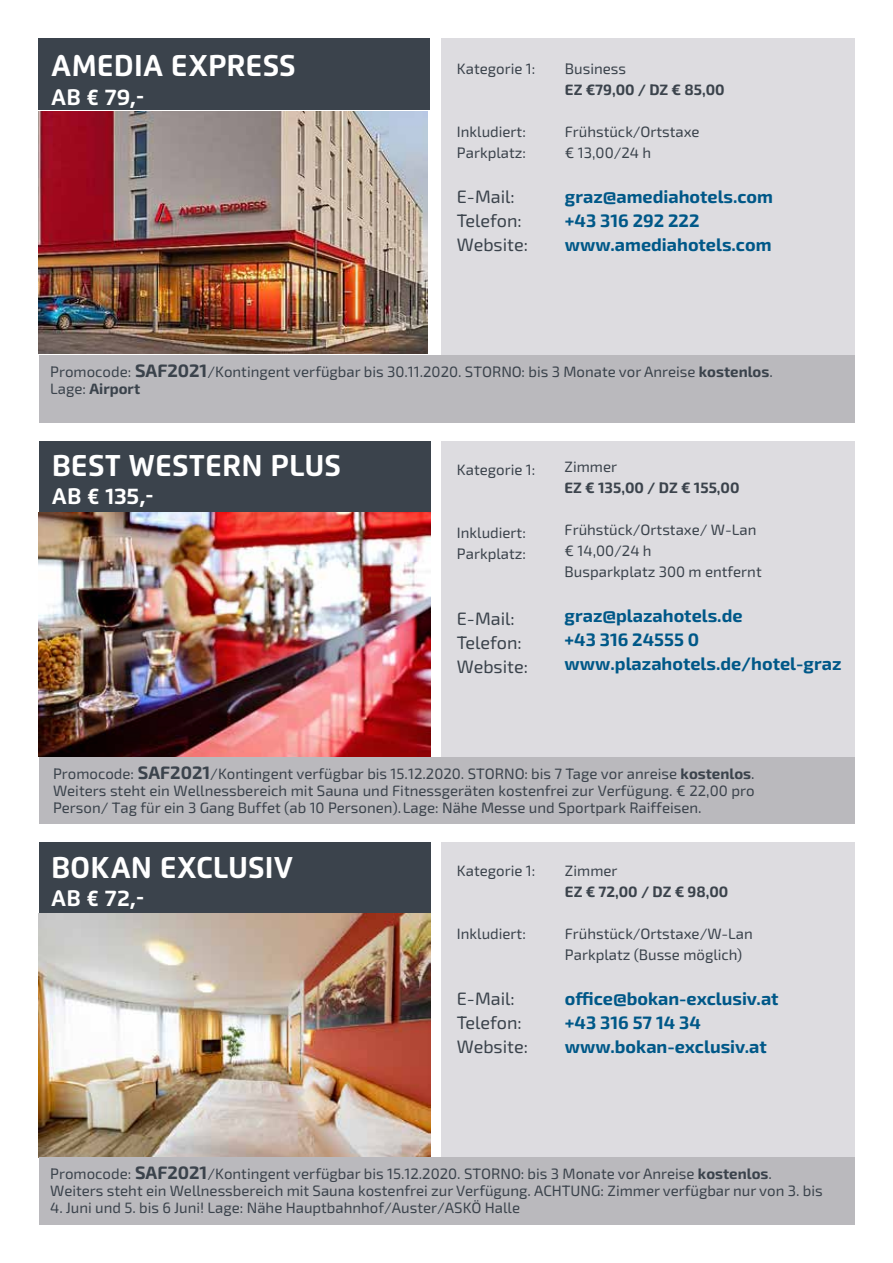
<style>
.page{position:relative;width:893px;height:1263px;background:#fff}
.page>*{position:absolute;margin:0;border:0;box-sizing:border-box;transform-origin:0 0}
.t1{font:700 30px "Flexo";color:#fff}
.t2{font:700 22.5px "Flexo";letter-spacing:.01em;color:#fff}
.t3{font:700 18px/24px "Exo 2";color:#005888}
.t4{font:18px/24px "Exo 2";color:#3b434c}
.t5{font:700 18px "Exo 2";color:#005888}
.t6{font:15px/21px "Exo 2";color:#3b434c}
.t7{font:700 15px "Exo 2";color:#3b434c}
.s1{font-weight:700;font-size:18px}
.s2{font-style:inherit}
.s3{font-weight:700}
</style>
<div class="page">
<div style="left:441px;top:441px;width:414px;height:323px;background:#dddce0"></div>
<div style="left:39px;top:441px;width:391px;height:72px;background:#3b434c"></div>
<img style="left:39px;top:512px;width:391px;height:244px">
<div style="left:39px;top:758px;width:816px;height:66px;background:#bab9bd"></div>
<div style="left:441px;top:842px;width:414px;height:315px;background:#dddce0"></div>
<div style="left:39px;top:842px;width:391px;height:72px;background:#3b434c"></div>
<img style="left:39px;top:913px;width:391px;height:244px">
<div style="left:39px;top:1157px;width:816px;height:68px;background:#bab9bd"></div>
<div style="left:441px;top:38px;width:414px;height:317px;background:#dddce0"></div>
<div style="left:38px;top:38px;width:391px;height:72px;background:#3b434c"></div>
<img style="left:39px;top:111px;width:389px;height:242px">
<div style="left:39px;top:355px;width:816px;height:67px;background:#bab9bd"></div>
<h1 class="t1" style="left:51px;top:48px;width:246px">AMEDIA EXPRESS</h1>
<h2 class="t2" style="left:51px;top:83px;width:95px">AB € 79,-</h2>
<p class="t6" style="left:457px;top:57px;width:80px">Kategorie 1:</p>
<p class="t6" style="left:565px;top:57px;width:63px">Business</p>
<p class="t7" style="left:565px;top:79px;width:161px">EZ €79,00 / DZ € 85,00</p>
<p class="t6" style="left:457px;top:120px;width:70px">Inkludiert:</p>
<p class="t6" style="left:565px;top:120px;width:136px">Frühstück/Ortstaxe</p>
<p class="t6" style="left:457px;top:141px;width:70px">Parkplatz:</p>
<p class="t6" style="left:565px;top:141px;width:88px">€ 13,00/24 h</p>
<p class="t4" style="left:457px;top:184px;width:59px">E-Mail:</p>
<p class="t3" style="left:565px;top:184px;width:210px">graz@amediahotels.com</p>
<p class="t4" style="left:457px;top:208px;width:66px">Telefon:</p>
<p class="t3" style="left:565px;top:208px;width:136px">+43 316 292 222</p>
<p class="t4" style="left:457px;top:232px;width:73px">Website:</p>
<p class="t3" style="left:565px;top:232px;width:208px">www.amediahotels.com</p>
<p class="t6" style="left:50px;top:362px;width:724px;line-height:17.1px">Promocode: <span class="s1">SAF2021</span>/Kontingent verfügbar bis 30.11.2020. <span class="s2">STORNO</span>: bis 3 Monate vor Anreise <span class="s3">kostenlos</span>.<br>Lage: <span class="s3">Airport</span></p>
<h1 class="t1" style="left:52px;top:447px;width:291px">BEST WESTERN PLUS</h1>
<h2 class="t2" style="left:52px;top:483px;width:104px">AB € 135,-</h2>
<p class="t6" style="left:457px;top:458px;width:80px">Kategorie 1:</p>
<p class="t6" style="left:457px;top:521px;width:70px">Inkludiert:<br>Parkplatz:</p>
<p class="t4" style="left:457px;top:606px;width:73px">E-Mail:<br>Telefon:<br>Website:</p>
<p class="t6" style="left:565px;top:455px;width:54px">Zimmer</p>
<p class="t7" style="left:565px;top:477px;width:176px">EZ € 135,00 / DZ € 155,00</p>
<p class="t6" style="left:565px;top:518px;width:199px">Frühstück/Ortstaxe/ W-Lan € 14,00/24 h<br>Busparkplatz 300 m entfernt</p>
<p class="t3" style="left:565px;top:603px;width:179px">graz@plazahotels.de +43 316 24555 0</p>
<p class="t5" style="left:565px;top:651px;width:278px">www.plazahotels.de/hotel-graz</p>
<p class="t6" style="left:53px;top:764px;width:703px;line-height:17.2px;text-align:justify">Promocode: <span class="s1">SAF2021</span>/Kontingent verfügbar bis 15.12.2020. <span class="s2">STORNO</span>: bis 7 Tage vor anreise <span class="s3">kostenlos</span>.<br>Weiters steht ein Wellnessbereich mit Sauna und Fitnessgeräten kostenfrei zur Verfügung. <span class="s2">€ 22,00 pro Person/ Tag für ein 3 Gang Buffet (ab 10 Personen).</span> Lage: Nähe Messe und Sportpark Raiffeisen.</p>
<h1 class="t1" style="left:51px;top:849px;width:244px">BOKAN EXCLUSIV</h1>
<h2 class="t2" style="left:51px;top:885px;width:95px">AB € 72,-</h2>
<p class="t6" style="left:457px;top:859px;width:80px">Kategorie 1:</p>
<p class="t6" style="left:565px;top:859px;width:54px">Zimmer</p>
<p class="t7" style="left:565px;top:881px;width:165px">EZ € 72,00 / DZ € 98,00</p>
<p class="t6" style="left:457px;top:922px;width:70px">Inkludiert:</p>
<p class="t6" style="left:565px;top:922px;width:189px">Frühstück/Ortstaxe/W-Lan<br>Parkplatz (Busse möglich)</p>
<p class="t4" style="left:457px;top:986px;width:59px">E-Mail:</p>
<p class="t3" style="left:565px;top:986px;width:215px">office@bokan-exclusiv.at</p>
<p class="t4" style="left:457px;top:1010px;width:66px">Telefon:</p>
<p class="t3" style="left:565px;top:1010px;width:137px">+43 316 57 14 34</p>
<p class="t4" style="left:457px;top:1034px;width:73px">Website:</p>
<p class="t3" style="left:565px;top:1034px;width:203px">www.bokan-exclusiv.at</p>
<p class="t6" style="left:50px;top:1164px;width:774px;line-height:17.4px">Promocode: <span class="s1">SAF2021</span>/Kontingent verfügbar bis 15.12.2020. <span class="s2">STORNO</span>: bis 3 Monate vor Anreise <span class="s3">kostenlos</span>.<br>Weiters steht ein Wellnessbereich mit Sauna kostenfrei zur Verfügung. ACHTUNG: Zimmer verfügbar nur von 3. bis</p>
<p class="t6" style="left:50px;top:1197px;width:471px">4. Jun<span class="s2">i</span> und 5. bis 6 Juni! Lage: Nähe Hauptbahnhof/Auster/ASKÖ Halle</p>
</div>
